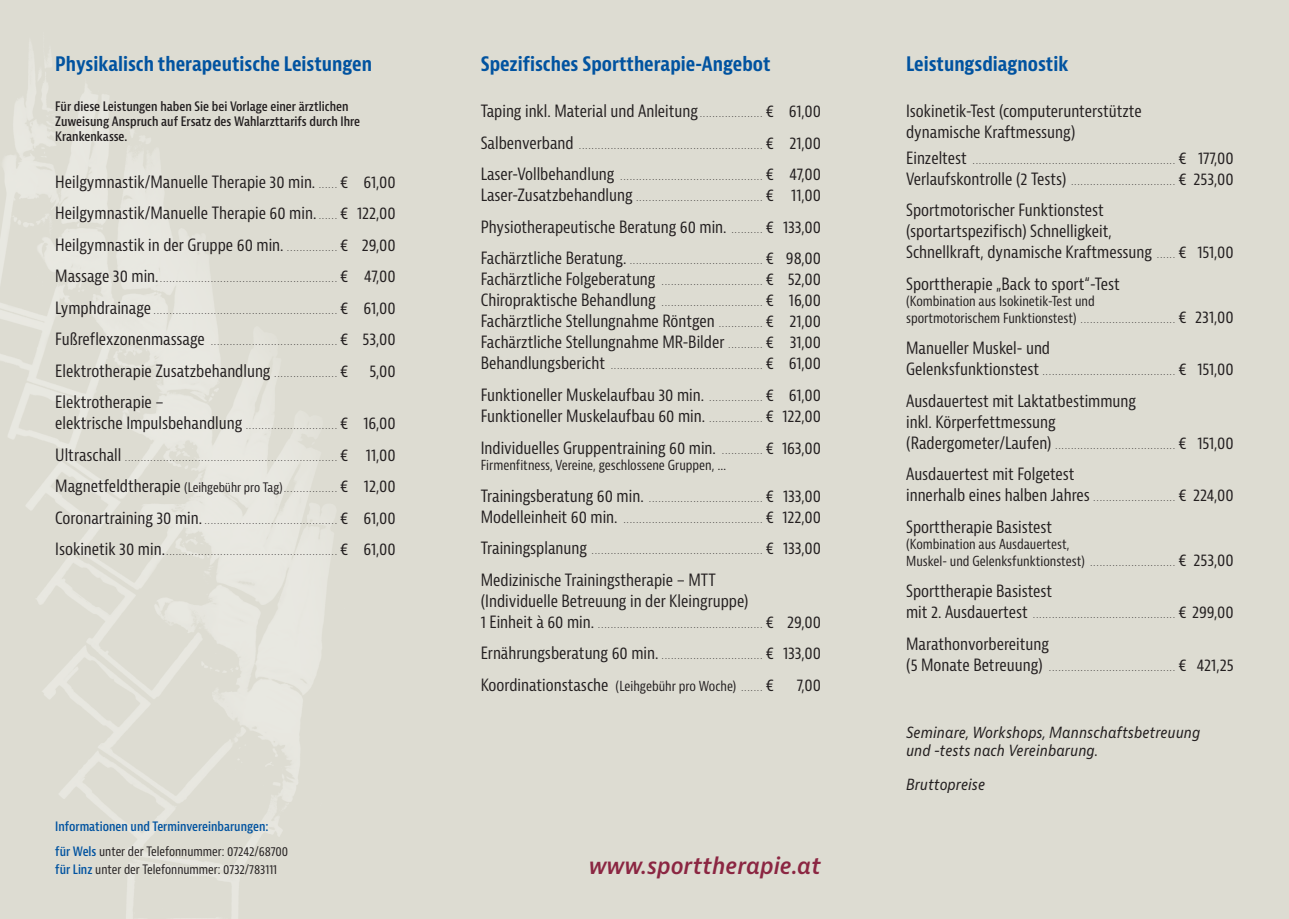
<style>
.page{position:relative;width:1289px;height:919px;background:#fff}
.page>*{position:absolute;margin:0;border:0;box-sizing:border-box;transform-origin:0 0}
.t1{font:italic 600 22.5px "Bernina Sans";color:#8b2642;scale:.95 1}
.t2{font:700 condensed 19.5px "Bernina Sans";color:#0153a0}
.t3{font:condensed 16.5px/21px "Bernina Sans";color:#231f20}
.t4{font:condensed 16.5px/31.5px "Bernina Sans";color:#231f20;text-align:justify}
.t5{font:italic 15px/18px "Bernina Sans";color:#231f20;scale:.9 1}
.t6{font:condensed 13.5px/16.5px "Bernina Sans";color:#231f20}
.t7{font:600 condensed 12.75px/15px "Bernina Sans";color:#231f20}
.t8{font:600 condensed 12.6px/25.5px "Bernina Sans";color:#0153a0}
.t9{font:condensed 12.6px "Bernina Sans";color:#231f20}
.t10{font:condensed 9px "Bernina Sans";color:#231f20}
.s1{font-size:9px}
.s2{font-size:16.5px}
.s3{font-size:13.5px}
.s4{font-style:inherit}
.s5{font-size:12.75px}
.s6{font-weight:400;color:#231f20}
.s7{font-weight:600;color:#0153a0}
</style>
<div class="page">
<div style="left:0;top:0;width:1288px;height:918px;background:#dddcd2"></div>
<img style="left:0;top:51px;width:330px;height:867px">
<h2 class="t2" style="left:55px;top:52px;width:318px">Physikalisch therapeutische Leistungen</h2>
<h2 class="t2" style="left:480px;top:52px;width:291px">Spezifisches Sporttherapie-Angebot</h2>
<h2 class="t2" style="left:906px;top:52px;width:164px">Leistungsdiagnostik</h2>
<h3 class="t7" style="left:55px;top:99px;width:306px">Für diese Leistungen haben Sie bei Vorlage einer ärztlichen<br>Zuweisung Anspruch auf Ersatz des Wahlarzttarifs durch Ihre<br>Krankenkasse.</h3>
<h3 class="t4" style="left:906px;top:101px;width:237px;line-height:21px">Isokinetik-Test (computerunterstützte dynamische Kraftmessung)</h3>
<h3 class="t3" style="left:480px;top:101px;width:295px">Taping inkl. Material und Anleitung <span class="s1">....................</span> €</h3>
<p class="t10" style="left:480px;top:140px;width:295px"><span class="s2">Salbenverband</span> .......................................................... <span class="s2">€</span></p>
<p class="t10" style="left:480px;top:171px;width:295px"><span class="s2">Laser-Vollbehandlung</span> ............................................. <span class="s2">€</span></p>
<p class="t10" style="left:480px;top:192px;width:295px"><span class="s2">Laser-Zusatzbehandlung</span> ........................................ <span class="s2">€</span></p>
<h3 class="t3" style="left:480px;top:217px;width:295px">Physiotherapeutische Beratung 60 min. <span class="s1">..........</span> €</h3>
<p class="t10" style="left:480px;top:255px;width:295px"><span class="s2">Fachärztliche Beratung.</span> .......................................... <span class="s2">€</span></p>
<p class="t10" style="left:480px;top:276px;width:295px"><span class="s2">Fachärztliche Folgeberatung</span> ................................ <span class="s2">€</span></p>
<p class="t10" style="left:480px;top:297px;width:295px"><span class="s2">Chiropraktische Behandlung</span> ................................ <span class="s2">€</span></p>
<h3 class="t3" style="left:480px;top:311px;width:295px">Fachärztliche Stellungnahme Röntgen <span class="s1">..............</span> €<br>Fachärztliche Stellungnahme MR-Bilder <span class="s1">...........</span> €</h3>
<p class="t10" style="left:480px;top:360px;width:295px"><span class="s2">Behandlungsbericht</span> ................................................ <span class="s2">€</span></p>
<h3 class="t3" style="left:480px;top:385px;width:295px">Funktioneller Muskelaufbau 30 min. <span class="s1">.................</span> €<br>Funktioneller Muskelaufbau 60 min. <span class="s1">.................</span> €</h3>
<h3 class="t3" style="left:480px;top:437px;width:295px">Individuelles Gruppentraining 60 min. <span class="s1">.............</span> €</h3>
<h3 class="t6" style="left:480px;top:457px;width:247px">Firmenfitness, Vereine, geschlossene Gruppen, …</h3>
<p class="t10" style="left:480px;top:492px;width:295px"><span class="s2">Trainingsberatung 60 min.</span> .................................... <span class="s2">€</span></p>
<p class="t10" style="left:480px;top:513px;width:295px"><span class="s2">Modelleinheit 60 min.</span> ............................................ <span class="s2">€</span></p>
<p class="t10" style="left:480px;top:545px;width:295px"><span class="s2">Trainingsplanung</span> ...................................................... <span class="s2">€</span></p>
<h3 class="t3" style="left:480px;top:569px;width:269px">Medizinische Trainingstherapie – MTT (Individuelle Betreuung in der Kleingruppe)</h3>
<p class="t10" style="left:480px;top:618px;width:295px"><span class="s2">1 Einheit à 60 min.</span> .................................................... <span class="s2">€</span></p>
<p class="t10" style="left:480px;top:650px;width:295px"><span class="s2">Ernährungsberatung 60 min.</span> ................................ <span class="s2">€</span></p>
<h3 class="t3" style="left:480px;top:674px;width:295px">Koordinationstasche <span class="s3">(Leihgebühr pro Woche)</span> <span class="s1">.......</span> €</h3>
<h3 class="t4" style="left:788px;top:96px;width:34px">61,00<br>21,00<br>47,00</h3>
<h3 class="t4" style="left:783px;top:180px;width:39px;text-align:center">11,00<br>133,00<br>98,00</h3>
<h3 class="t4" style="left:787px;top:269px;width:35px;line-height:21px">52,00<br>16,00<br>21,00<br>31,00<br>61,00</h3>
<h3 class="t4" style="left:782px;top:385px;width:40px;line-height:21px;text-align:center">61,00<br>122,00</h3>
<h3 class="t4" style="left:782px;top:432px;width:40px">163,00</h3>
<h3 class="t4" style="left:782px;top:485px;width:40px;line-height:21px">133,00<br>122,00</h3>
<h3 class="t4" style="left:783px;top:532px;width:39px">133,00</h3>
<p class="t10" style="left:906px;top:155px;width:282px"><span class="s2">Einzeltest</span> ................................................................ <span class="s2">€</span></p>
<p class="t10" style="left:906px;top:176px;width:282px"><span class="s2">Verlaufskontrolle (2 Tests)</span> ................................. <span class="s2">€</span></p>
<h3 class="t3" style="left:906px;top:200px;width:282px">Sportmotorischer Funktionstest (sportartspezifisch) Schnelligkeit,<br>Schnellkraft, dynamische Kraftmessung <span class="s1">......</span> €</h3>
<h3 class="t3" style="left:906px;top:273px;width:215px">Sporttherapie „Back to sport“-Test</h3>
<h3 class="t6" style="left:906px;top:293px;width:282px">(Kombination aus Isokinetik-Test und sportmotorischem Funktionstest) <span class="s1">..............................</span> <span class="s2">€</span></h3>
<h3 class="t3" style="left:906px;top:338px;width:145px">Manueller Muskel- und</h3>
<p class="t10" style="left:906px;top:366px;width:282px"><span class="s2">Gelenksfunktionstest</span> .......................................... <span class="s2">€</span></p>
<h3 class="t3" style="left:906px;top:390px;width:231px">Ausdauertest mit Laktatbestimmung inkl. Körperfettmessung</h3>
<p class="t10" style="left:906px;top:440px;width:282px"><span class="s2">(Radergometer/Laufen)</span> ...................................... <span class="s2">€</span></p>
<h3 class="t3" style="left:906px;top:464px;width:329px">Ausdauertest mit Folgetest<br>innerhalb eines halben Jahres <span class="s1">..........................</span> € <span class="s4">224,00</span></h3>
<h3 class="t3" style="left:906px;top:516px;width:148px">Sporttherapie Basistest</h3>
<h3 class="t6" style="left:906px;top:536px;width:282px">(Kombination aus Ausdauertest,<br>Muskel- und Gelenksfunktionstest) <span class="s1">...........................</span> <span class="s2">€</span></h3>
<h3 class="t3" style="left:906px;top:581px;width:148px">Sporttherapie Basistest</h3>
<p class="t10" style="left:906px;top:609px;width:282px"><span class="s2">mit 2. Ausdauertest</span> ............................................. <span class="s2">€</span></p>
<h3 class="t3" style="left:906px;top:633px;width:144px">Marathonvorbereitung</h3>
<p class="t10" style="left:906px;top:662px;width:282px"><span class="s2">(5 Monate Betreuung)</span> ........................................ <span class="s2">€</span></p>
<h3 class="t4" style="left:1193px;top:147px;width:42px;line-height:21px">177,00<br>253,00</h3>
<h3 class="t3" style="left:55px;top:166px;width:295px;line-height:31.5px;text-align:justify">Heilgymnastik/Manuelle Therapie 30 min. <span class="s1">......</span> € Heilgymnastik/Manuelle Therapie 60 min. <span class="s1">......</span> € Heilgymnastik in der Gruppe 60 min. <span class="s1">................</span> €</h3>
<p class="t10" style="left:55px;top:273px;width:295px"><span class="s2">Massage 30 min.</span>........................................................ <span class="s2">€</span></p>
<p class="t10" style="left:55px;top:305px;width:295px"><span class="s2">Lymphdrainage</span> .......................................................... <span class="s2">€</span></p>
<p class="t10" style="left:55px;top:336px;width:295px"><span class="s2">Fußreflexzonenmassage</span> ........................................ <span class="s2">€</span></p>
<h3 class="t3" style="left:55px;top:355px;width:295px;line-height:31.5px">Elektrotherapie Zusatzbehandlung <span class="s1">....................</span> €<br>Elektrotherapie –</h3>
<p class="t10" style="left:55px;top:420px;width:295px"><span class="s2">elektrische Impulsbehandlung</span> ............................. <span class="s2">€</span></p>
<p class="t10" style="left:55px;top:452px;width:295px"><span class="s2">Ultraschall</span> ................................................................... <span class="s2">€</span></p>
<h3 class="t3" style="left:55px;top:476px;width:295px">Magnetfeldtherapie <span class="s5">(Leihgebühr pro Tag)</span><span class="s1">.................</span> €</h3>
<p class="t10" style="left:55px;top:515px;width:295px"><span class="s2">Coronartraining 30 min.</span> .......................................... <span class="s2">€</span></p>
<p class="t10" style="left:55px;top:546px;width:295px"><span class="s2">Isokinetik 30 min.</span>...................................................... <span class="s2">€</span></p>
<h3 class="t4" style="left:357px;top:166px;width:40px;text-align:right">61,00<br>122,00<br>29,00<br>47,00<br>61,00<br>53,00<br>5,00</h3>
<h3 class="t4" style="left:363px;top:408px;width:34px">16,00<br>11,00<br>12,00<br>61,00<br>61,00</h3>
<h3 class="t4" style="left:1197px;top:237px;width:38px">151,00</h3>
<h3 class="t4" style="left:1195px;top:301px;width:40px">231,00</h3>
<h3 class="t4" style="left:1197px;top:354px;width:38px">151,00</h3>
<h3 class="t4" style="left:1197px;top:427px;width:38px">151,00</h3>
<h3 class="t4" style="left:1193px;top:544px;width:42px">253,00</h3>
<h3 class="t4" style="left:1191px;top:597px;width:43px">299,00</h3>
<h3 class="t4" style="left:1196px;top:649px;width:38px">421,25</h3>
<h3 class="t4" style="left:783px;top:606px;width:39px;text-align:right">29,00<br>133,00<br>7,00</h3>
<h3 class="t8" style="left:55px;top:813px;width:234px">Informationen und Terminvereinbarungen:<br>für Wels <span class="s6">unter der Telefonnummer: 07242/68700</span></h3>
<h3 class="t9" style="left:55px;top:861px;width:223px"><span class="s7">für Linz</span> unter der Telefonnummer: 0732/783111</h3>
<h1 class="t1" style="left:588px;top:851px;width:246px">www.sporttherapie.at</h1>
<h3 class="t5" style="left:906px;top:724px;width:328px">Seminare, Workshops, Mannschaftsbetreuung und -tests nach Vereinbarung.</h3>
<h3 class="t5" style="left:906px;top:776px;width:89px">Bruttopreise</h3>
</div>
